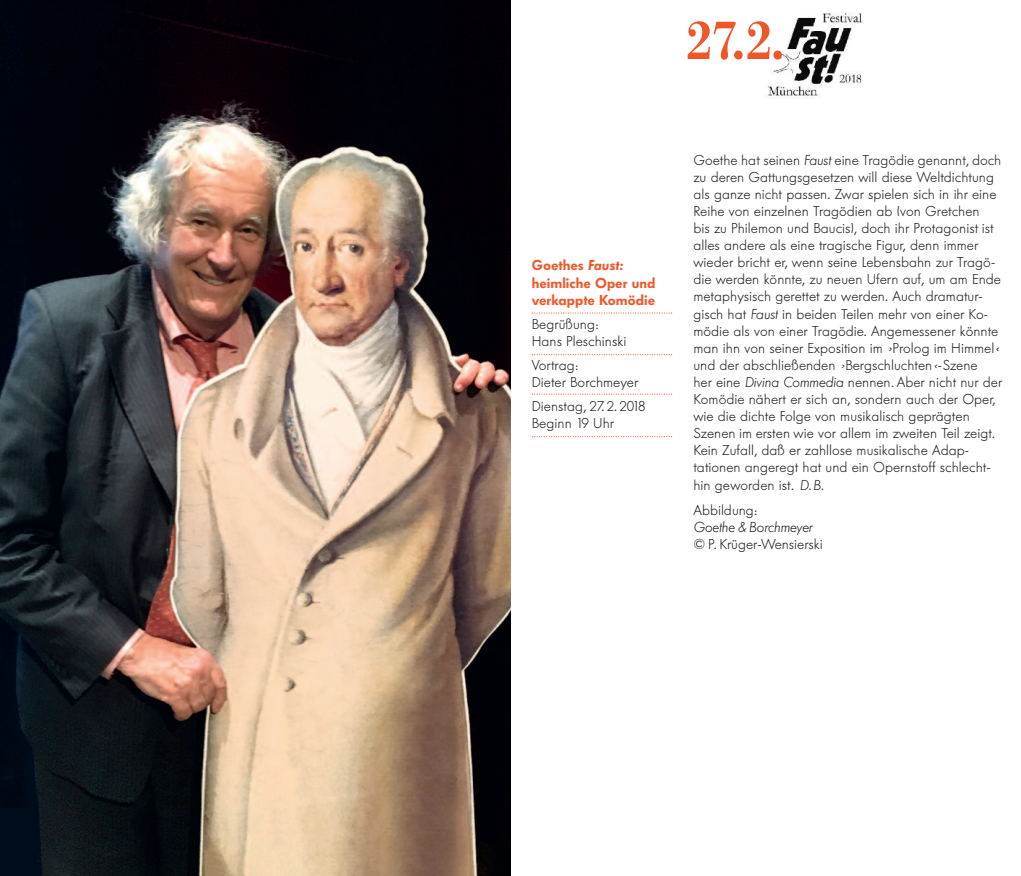
<style>
.page{position:relative;width:1021px;height:876px;background:#fff}
.page>*{position:absolute;margin:0;border:0;box-sizing:border-box;transform-origin:0 0}
.t1{font:500 54.6px "Bodoni Berthold BQ";color:#ee5829;scale:.93 1}
.t2{font:300 14.25px/17.1px "Futura BQ";color:#231f20}
.t3{font:600 14.25px/17.1px "Futura BQ";color:#ee5829}
.t4{font:italic 300 14.25px "Futura BQ";color:#231f20}
.s1{font-style:italic}
.s2{font-family:"Helvetica";font-style:italic}
</style>
<div class="page">
<img style="left:0;top:0;width:510px;height:876px">
<svg style="left:531px;top:354px;width:141px;height:1px"></svg>
<svg style="left:531px;top:436px;width:141px;height:1px"></svg>
<svg style="left:531px;top:312px;width:141px;height:2px"></svg>
<svg style="left:531px;top:394px;width:141px;height:1px"></svg>
<img style="left:766px;top:13px;width:97px;height:86px">
<h1 class="t1" style="left:686px;top:10px;width:106px">27.2.</h1>
<p class="t3" style="left:531px;top:257px;width:125px">Goethes <span class="s1">Faust: </span>heimliche Oper und verkappte Komödie</p>
<p class="t2" style="left:531px;top:315px;width:96px">Begrüßung:<br>Hans Pleschinski</p>
<p class="t2" style="left:531px;top:356px;width:108px">Vortrag:<br>Dieter Borchmeyer</p>
<p class="t2" style="left:531px;top:397px;width:115px">Dienstag, 27. 2. 2018<br>Beginn 19 Uhr</p>
<p class="t2" style="left:693px;top:151px;width:310px">Goethe hat seinen <span class="s1">Faust</span> eine Tragödie genannt, doch zu deren Gattungsgesetzen will diese Weltdichtung als ganze nicht passen. Zwar spielen sich in ihr eine Reihe von einzelnen Tragödien ab (von Gretchen<br>bis zu Philemon und Baucis), doch ihr Protagonist ist alles andere als eine tragische Figur, denn immer wieder bricht er, wenn seine Lebensbahn zur Tragö&shy;die werden könnte, zu neuen Ufern auf, um am Ende metaphysisch gerettet zu werden. Auch dramatur&shy;gisch hat <span class="s1">Faust</span> in beiden Teilen mehr von einer Ko&shy;mödie als von einer Tragödie. Angemessener könnte man ihn von seiner Exposition im <span class="s2">›</span>Prolog im Himmel<span class="s2">‹ </span>und der abschließenden <span class="s2">›</span>Bergschluchten<span class="s2">‹</span>-Szene<br>her eine <span class="s1">Divina Commedia</span> nennen. Aber nicht nur der Komödie nähert er sich an, sondern auch der Oper, wie die dichte Folge von musikalisch geprägten Szenen im ersten wie vor allem im zweiten Teil zeigt.<br>Kein Zufall, daß er zahllose musikalische Adap&shy;tationen angeregt hat und ein Opernstoff schlecht&shy;hin geworden ist. <span class="s1">D.B.</span></p>
<p class="t2" style="left:693px;top:502px;width:66px">Abbildung:</p>
<p class="t4" style="left:693px;top:519px;width:120px">Goethe &amp; Borchmeyer</p>
<p class="t2" style="left:693px;top:536px;width:131px">© P. Krüger-Wensierski</p>
</div>
